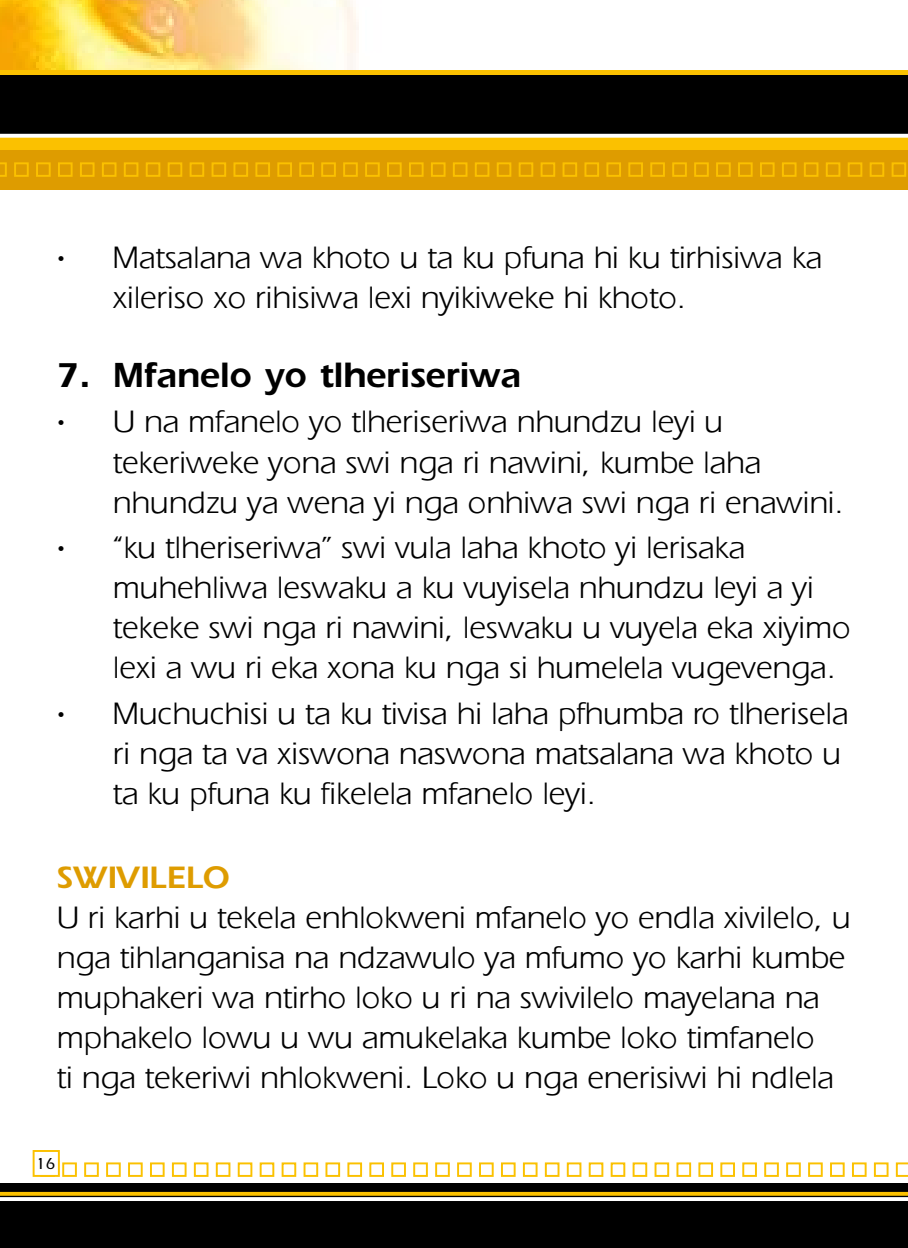
<style>
.page{position:relative;width:908px;height:1248px;background:#fff}
.page>*{position:absolute;margin:0;border:0;box-sizing:border-box;transform-origin:0 0}
.t1{font:700 36px "Ergoe";color:#000}
.t2{font:32px/40px "Ergoe";color:#000}
.t3{font:700 32px "Ergoe";color:#de9c00}
.t4{font:500 16.4px "Ergoe";color:#000}
</style>
<div class="page">
<img style="left:0;top:0;width:359px;height:70px">
<div style="left:0;top:136px;width:907px;height:54px;background:#de9c00"></div>
<div style="left:0;top:70px;width:907px;height:80px;background:#fbc100"></div>
<div style="left:0;top:75px;width:907px;height:61px;background:#000"></div>
<svg style="left:0;top:162px;width:7px;height:15px"></svg>
<div style="left:14px;top:162px;width:15px;height:15px;border:2px solid #fbc100"></div>
<div style="left:36px;top:162px;width:15px;height:15px;border:2px solid #fbc100"></div>
<div style="left:58px;top:162px;width:15px;height:15px;border:2px solid #fbc100"></div>
<div style="left:80px;top:162px;width:14px;height:15px;border:2px solid #fbc100"></div>
<div style="left:102px;top:162px;width:14px;height:15px;border:2px solid #fbc100"></div>
<div style="left:124px;top:162px;width:14px;height:15px;border:2px solid #fbc100"></div>
<div style="left:146px;top:162px;width:14px;height:15px;border:2px solid #fbc100"></div>
<div style="left:168px;top:162px;width:14px;height:15px;border:2px solid #fbc100"></div>
<div style="left:189px;top:162px;width:15px;height:15px;border:2px solid #fbc100"></div>
<div style="left:211px;top:162px;width:15px;height:15px;border:2px solid #fbc100"></div>
<div style="left:233px;top:162px;width:15px;height:15px;border:2px solid #fbc100"></div>
<div style="left:255px;top:162px;width:15px;height:15px;border:2px solid #fbc100"></div>
<div style="left:277px;top:162px;width:15px;height:15px;border:2px solid #fbc100"></div>
<div style="left:299px;top:162px;width:15px;height:15px;border:2px solid #fbc100"></div>
<div style="left:321px;top:162px;width:15px;height:15px;border:2px solid #fbc100"></div>
<div style="left:343px;top:162px;width:14px;height:15px;border:2px solid #fbc100"></div>
<div style="left:365px;top:162px;width:14px;height:15px;border:2px solid #fbc100"></div>
<div style="left:387px;top:162px;width:14px;height:15px;border:2px solid #fbc100"></div>
<div style="left:409px;top:162px;width:14px;height:15px;border:2px solid #fbc100"></div>
<div style="left:430px;top:162px;width:15px;height:15px;border:2px solid #fbc100"></div>
<div style="left:452px;top:162px;width:15px;height:15px;border:2px solid #fbc100"></div>
<div style="left:474px;top:162px;width:15px;height:15px;border:2px solid #fbc100"></div>
<div style="left:496px;top:162px;width:15px;height:15px;border:2px solid #fbc100"></div>
<div style="left:518px;top:162px;width:15px;height:15px;border:2px solid #fbc100"></div>
<div style="left:540px;top:162px;width:15px;height:15px;border:2px solid #fbc100"></div>
<div style="left:562px;top:162px;width:15px;height:15px;border:2px solid #fbc100"></div>
<div style="left:584px;top:162px;width:15px;height:15px;border:2px solid #fbc100"></div>
<div style="left:606px;top:162px;width:14px;height:15px;border:2px solid #fbc100"></div>
<div style="left:628px;top:162px;width:14px;height:15px;border:2px solid #fbc100"></div>
<div style="left:650px;top:162px;width:14px;height:15px;border:2px solid #fbc100"></div>
<div style="left:672px;top:162px;width:14px;height:15px;border:2px solid #fbc100"></div>
<div style="left:693px;top:162px;width:15px;height:15px;border:2px solid #fbc100"></div>
<div style="left:715px;top:162px;width:15px;height:15px;border:2px solid #fbc100"></div>
<div style="left:737px;top:162px;width:15px;height:15px;border:2px solid #fbc100"></div>
<div style="left:759px;top:162px;width:15px;height:15px;border:2px solid #fbc100"></div>
<div style="left:781px;top:162px;width:15px;height:15px;border:2px solid #fbc100"></div>
<div style="left:803px;top:162px;width:15px;height:15px;border:2px solid #fbc100"></div>
<div style="left:825px;top:162px;width:15px;height:15px;border:2px solid #fbc100"></div>
<div style="left:847px;top:162px;width:14px;height:15px;border:2px solid #fbc100"></div>
<div style="left:869px;top:162px;width:14px;height:15px;border:2px solid #fbc100"></div>
<div style="left:891px;top:162px;width:14px;height:15px;border:2px solid #fbc100"></div>
<svg style="left:0;top:134px;width:907px;height:4px;background:#fefaea"></svg>
<div style="left:0;top:1183px;width:907px;height:64px;background:#000"></div>
<svg style="left:0;top:1191px;width:907px;height:4px;background:#c29500"></svg>
<svg style="left:0;top:1197px;width:907px;height:3px;background:#f4f4f4"></svg>
<div style="left:62px;top:1162px;width:15px;height:14px;border:2px solid #fbc100"></div>
<div style="left:84px;top:1162px;width:15px;height:14px;border:2px solid #fbc100"></div>
<div style="left:106px;top:1162px;width:15px;height:14px;border:2px solid #fbc100"></div>
<div style="left:128px;top:1162px;width:15px;height:14px;border:2px solid #fbc100"></div>
<div style="left:150px;top:1162px;width:14px;height:14px;border:2px solid #fbc100"></div>
<div style="left:172px;top:1162px;width:14px;height:14px;border:2px solid #fbc100"></div>
<div style="left:194px;top:1162px;width:14px;height:14px;border:2px solid #fbc100"></div>
<div style="left:216px;top:1162px;width:14px;height:14px;border:2px solid #fbc100"></div>
<div style="left:238px;top:1162px;width:14px;height:14px;border:2px solid #fbc100"></div>
<div style="left:259px;top:1162px;width:15px;height:14px;border:2px solid #fbc100"></div>
<div style="left:281px;top:1162px;width:15px;height:14px;border:2px solid #fbc100"></div>
<div style="left:303px;top:1162px;width:15px;height:14px;border:2px solid #fbc100"></div>
<div style="left:325px;top:1162px;width:15px;height:14px;border:2px solid #fbc100"></div>
<div style="left:347px;top:1162px;width:15px;height:14px;border:2px solid #fbc100"></div>
<div style="left:369px;top:1162px;width:15px;height:14px;border:2px solid #fbc100"></div>
<div style="left:391px;top:1162px;width:15px;height:14px;border:2px solid #fbc100"></div>
<div style="left:413px;top:1162px;width:14px;height:14px;border:2px solid #fbc100"></div>
<div style="left:435px;top:1162px;width:14px;height:14px;border:2px solid #fbc100"></div>
<div style="left:457px;top:1162px;width:14px;height:14px;border:2px solid #fbc100"></div>
<div style="left:479px;top:1162px;width:14px;height:14px;border:2px solid #fbc100"></div>
<div style="left:500px;top:1162px;width:15px;height:14px;border:2px solid #fbc100"></div>
<div style="left:522px;top:1162px;width:15px;height:14px;border:2px solid #fbc100"></div>
<div style="left:544px;top:1162px;width:15px;height:14px;border:2px solid #fbc100"></div>
<div style="left:566px;top:1162px;width:15px;height:14px;border:2px solid #fbc100"></div>
<div style="left:588px;top:1162px;width:15px;height:14px;border:2px solid #fbc100"></div>
<div style="left:610px;top:1162px;width:15px;height:14px;border:2px solid #fbc100"></div>
<div style="left:632px;top:1162px;width:15px;height:14px;border:2px solid #fbc100"></div>
<div style="left:654px;top:1162px;width:15px;height:14px;border:2px solid #fbc100"></div>
<div style="left:676px;top:1162px;width:14px;height:14px;border:2px solid #fbc100"></div>
<div style="left:698px;top:1162px;width:14px;height:14px;border:2px solid #fbc100"></div>
<div style="left:720px;top:1162px;width:14px;height:14px;border:2px solid #fbc100"></div>
<div style="left:742px;top:1162px;width:14px;height:14px;border:2px solid #fbc100"></div>
<div style="left:763px;top:1162px;width:15px;height:14px;border:2px solid #fbc100"></div>
<div style="left:785px;top:1162px;width:15px;height:14px;border:2px solid #fbc100"></div>
<div style="left:807px;top:1162px;width:15px;height:14px;border:2px solid #fbc100"></div>
<div style="left:829px;top:1162px;width:15px;height:14px;border:2px solid #fbc100"></div>
<div style="left:851px;top:1162px;width:15px;height:14px;border:2px solid #fbc100"></div>
<div style="left:873px;top:1162px;width:15px;height:14px;border:2px solid #fbc100"></div>
<svg style="left:895px;top:1162px;width:12px;height:14px"></svg>
<div style="left:33px;top:1149px;width:27px;height:27px;background:#fff;border:2px solid #fbc100"></div>
<p class="t2" style="left:113px;top:238px;width:710px;text-indent:-56px">• Matsalana wa khoto u ta ku pfuna hi ku tirhisiwa ka xileriso xo rihisiwa lexi nyikiweke hi khoto.</p>
<p class="t1" style="left:57px;top:354px;width:465px">7. Mfanelo yo tlheriseriwa</p>
<p class="t2" style="left:113px;top:402px;width:732px;text-indent:-56px">• U na mfanelo yo tlheriseriwa nhundzu leyi u tekeriweke yona swi nga ri nawini, kumbe laha nhundzu ya wena yi nga onhiwa swi nga ri enawini.</p>
<p class="t2" style="left:113px;top:528px;width:738px;text-indent:-56px">• “ku tlheriseriwa” swi vula laha khoto yi lerisaka muhehliwa leswaku a ku vuyisela nhundzu leyi a yi tekeke swi nga ri nawini, leswaku u vuyela eka xiyimo lexi a wu ri eka xona ku nga si humelela vugevenga.</p>
<p class="t2" style="left:113px;top:694px;width:737px;text-indent:-56px">• Muchuchisi u ta ku tivisa hi laha pfhumba ro tlherisela ri nga ta va xiswona naswona matsalana wa khoto u ta ku pfuna ku fikelela mfanelo leyi.</p>
<p class="t3" style="left:57px;top:859px;width:175px">SWIVILELO</p>
<p class="t2" style="left:57px;top:898px;width:795px">U ri karhi u tekela enhlokweni mfanelo yo endla xivilelo, u nga tihlanganisa na ndzawulo ya mfumo yo karhi kumbe muphakeri wa ntirho loko u ri na swivilelo mayelana na mphakelo lowu u wu amukelaka kumbe loko timfanelo<br>ti nga tekeriwi nhlokweni. Loko u nga enerisiwi hi ndlela</p>
<p class="t4" style="left:36px;top:1154px;width:21px">16</p>
</div>
